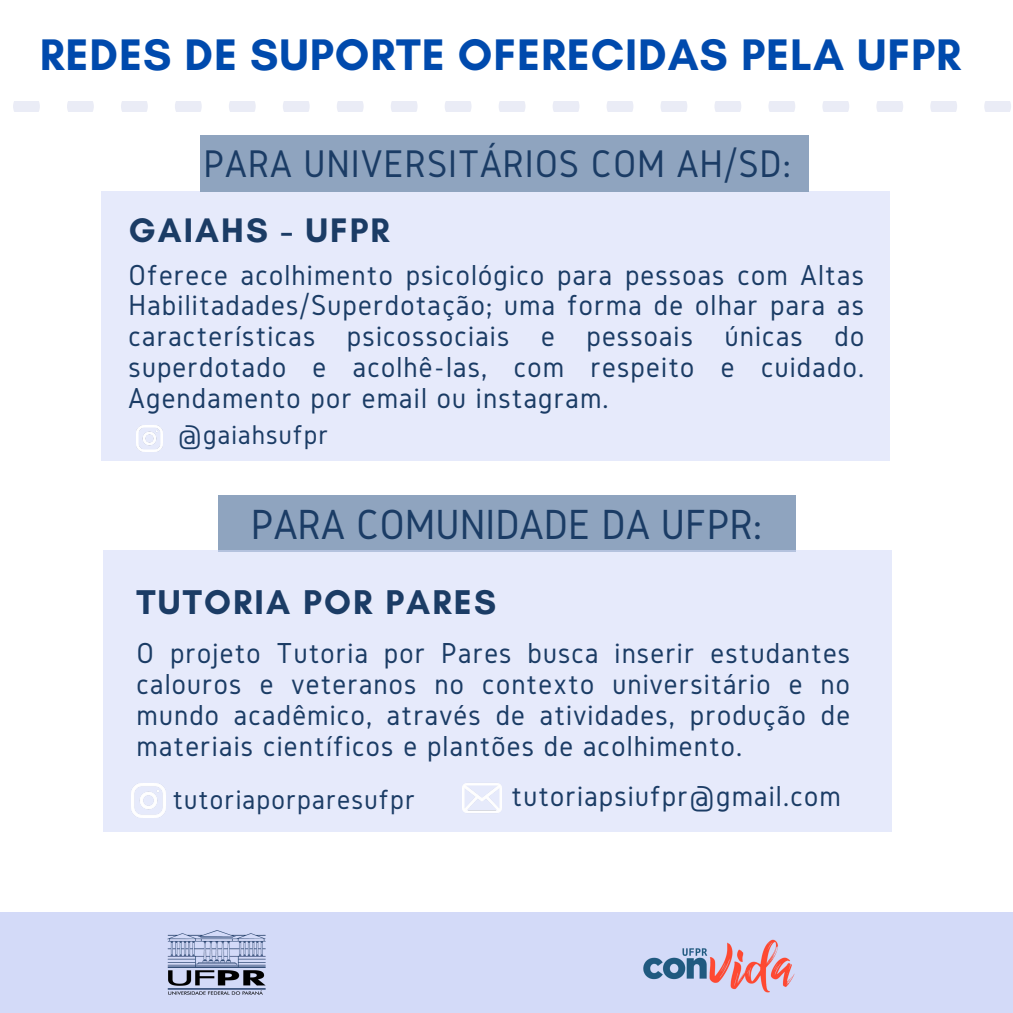
<style>
.page{position:relative;width:1013px;height:1013px;background:#fff}
.page>*{position:absolute;margin:0;border:0;box-sizing:border-box;transform-origin:0 0}
.t1{font:700 45px "Glacial Indifference";letter-spacing:.02em;color:#004aad}
.t2{font:43.75px "Gidole";color:#1b3c65}
.t3{font:40px "Gidole";letter-spacing:.02em;color:#1b3c65}
.t4{font:700 35px "Glacial Indifference";letter-spacing:.06em;color:#1b3c65}
.t5{font:700 34.75px "Glacial Indifference";letter-spacing:.06em;color:#1b3c65}
.t6{font:30px/31px "Gidole";letter-spacing:.04em;color:#1b3c65;text-align:justify}
.t7{font:28.75px "Gidole";letter-spacing:.04em;color:#1b3c65}
.t8{font:28.12px "Gidole";letter-spacing:.04em;color:#1b3c65}
</style>
<div class="page">
<svg style="left:283px;top:101px;width:27px;height:11px"></svg>
<svg style="left:337px;top:101px;width:26px;height:11px"></svg>
<svg style="left:229px;top:101px;width:27px;height:11px"></svg>
<svg style="left:445px;top:101px;width:26px;height:11px"></svg>
<svg style="left:13px;top:101px;width:27px;height:11px"></svg>
<svg style="left:499px;top:101px;width:26px;height:11px"></svg>
<svg style="left:67px;top:101px;width:27px;height:11px"></svg>
<svg style="left:121px;top:101px;width:27px;height:11px"></svg>
<svg style="left:175px;top:101px;width:27px;height:11px"></svg>
<svg style="left:391px;top:101px;width:26px;height:11px"></svg>
<svg style="left:822px;top:101px;width:27px;height:11px"></svg>
<svg style="left:876px;top:101px;width:27px;height:11px"></svg>
<svg style="left:930px;top:101px;width:27px;height:11px"></svg>
<svg style="left:984px;top:101px;width:27px;height:11px"></svg>
<svg style="left:768px;top:101px;width:27px;height:11px"></svg>
<svg style="left:607px;top:101px;width:26px;height:11px"></svg>
<svg style="left:660px;top:101px;width:27px;height:11px"></svg>
<svg style="left:553px;top:101px;width:26px;height:11px"></svg>
<svg style="left:714px;top:101px;width:27px;height:11px"></svg>
<div style="left:0;top:911px;width:1012px;height:101px;background:#d3daf8"></div>
<div style="left:218px;top:495px;width:577px;height:56px;background:#8fa4bf"></div>
<div style="left:103px;top:551px;width:788px;height:281px;background:#e6eafb"></div>
<img style="left:131px;top:783px;width:34px;height:34px">
<div style="left:101px;top:191px;width:789px;height:269px;background:#e6eafb"></div>
<div style="left:200px;top:135px;width:608px;height:57px;background:#8fa4bf"></div>
<img style="left:136px;top:425px;width:27px;height:26px">
<img style="left:462px;top:783px;width:39px;height:30px">
<img style="left:167px;top:930px;width:99px;height:64px">
<img style="left:643px;top:939px;width:152px;height:53px">
<h1 class="t1" style="left:40px;top:27px;width:922px">REDES DE SUPORTE OFERECIDAS PELA UFPR</h1>
<h3 class="t3" style="left:203px;top:142px;width:589px">PARA UNIVERSITÁRIOS COM AH/SD:</h3>
<p class="t5" style="left:129px;top:209px;width:262px">GAIAHS - UFPR</p>
<p class="t6" style="left:129px;top:258px;width:737px">Oferece acolhimento psicológico para pessoas com Altas Habilitadades/Superdotação; uma forma de olhar para as características psicossociais e pessoais únicas do superdotado e acolhê-las, com respeito e cuidado.<br>Agendamento por email ou instagram.</p>
<p class="t8" style="left:178px;top:419px;width:152px">@gaiahsufpr</p>
<h2 class="t2" style="left:251px;top:500px;width:513px">PARA COMUNIDADE DA UFPR:</h2>
<p class="t4" style="left:136px;top:581px;width:361px">TUTORIA POR PARES</p>
<p class="t6" style="left:136px;top:637px;width:715px">O projeto Tutoria por Pares busca inserir estudantes calouros e veteranos no contexto universitário e no mundo acadêmico, através de atividades, produção de materiais científicos e plantões de acolhimento.</p>
<p class="t7" style="left:173px;top:783px;width:244px">tutoriaporparesufpr</p>
<p class="t6" style="left:511px;top:780px;width:331px">tutoriapsiufpr@gmail.com</p>
</div>
